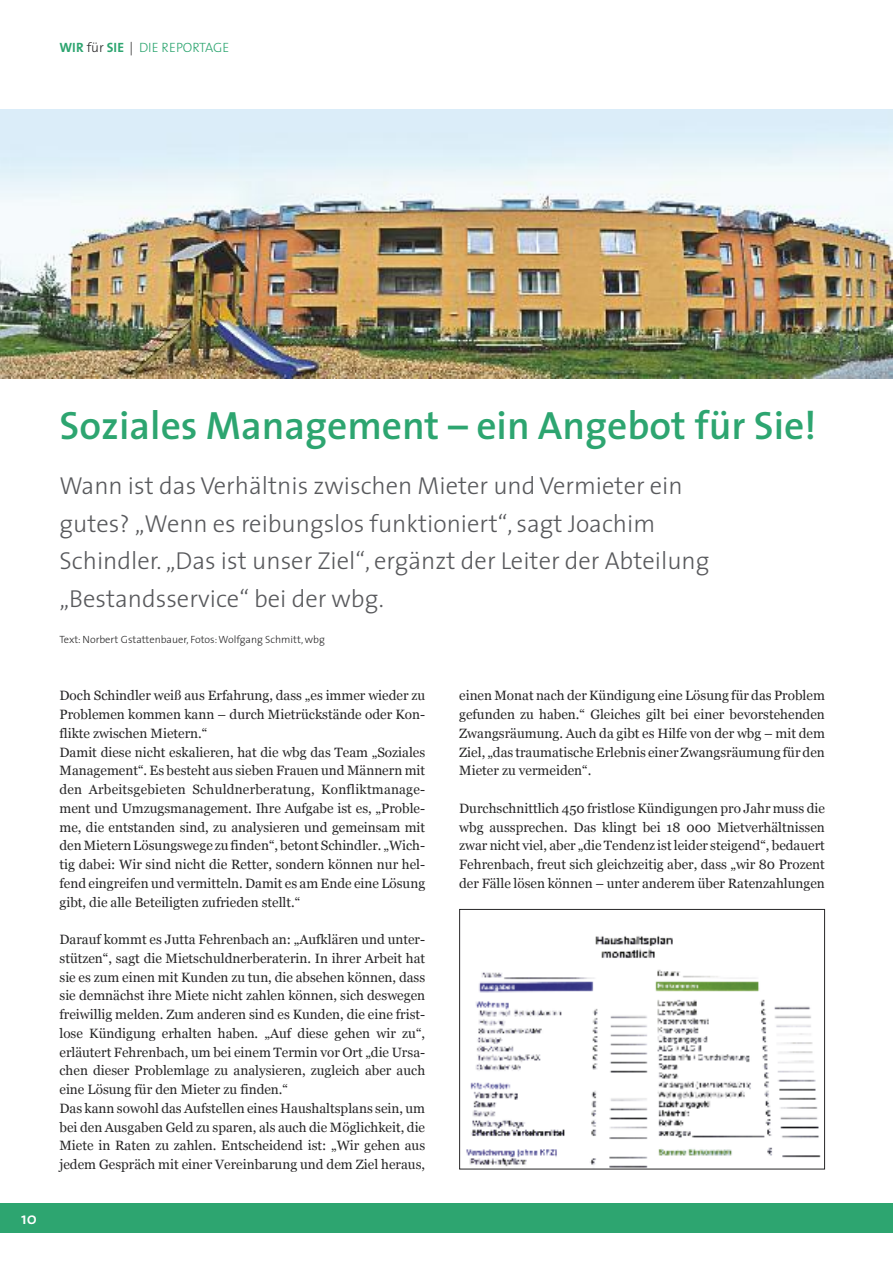
<style>
.page{position:relative;width:893px;height:1263px;background:#fff}
.page>*{position:absolute;margin:0;border:0;box-sizing:border-box;transform-origin:0 0}
.t1{font:600 39.75px "The Sans";color:#2da570}
.t2{font:300 24.6px/37.5px "The Sans";color:#58595c}
.t3{font:600 16.5px "The Sans";color:#fff}
.t4{font:13.5px/18.8px "Georgia";color:#272627}
.t5{font:300 13.5px "The Sans";color:#2da570}
.t6{font:300 10.5px "The Sans";color:#272627}
.s1{font-weight:700}
.s2{color:#272627}
</style>
<div class="page">
<img style="left:0;top:109px;width:893px;height:269px">
<div style="left:0;top:1203px;width:893px;height:30px;background:#2da570"></div>
<img style="left:466px;top:935px;width:355px;height:232px">
<div style="left:459px;top:909px;width:366px;height:260px;border:1px solid #272627"></div>
<p class="t5" style="left:60px;top:42px;width:171px"><span class="s1">WIR</span> <span class="s2">für</span> <span class="s1">SIE</span> <span class="s2">|</span> DIE REPORTAGE</p>
<p class="t3" style="left:21px;top:1212px;width:17px">10</p>
<h1 class="t1" style="left:60px;top:410px;width:758px">Soziales Management – ein Angebot für Sie!</h1>
<h2 class="t2" style="left:60px;top:470px;width:651px">Wann ist das Verhältnis zwischen Mieter und Vermieter ein gutes? „Wenn es reibungslos funktioniert“, sagt Joachim Schindler. „Das ist unser Ziel“, ergänzt der Leiter der Abteilung „Bestandsservice“ bei der wbg.</h2>
<p class="t6" style="left:60px;top:636px;width:267px">Text: Norbert Gstattenbauer, Fotos:Wolfgang Schmitt, wbg</p>
<p class="t4" style="left:60px;top:686px;width:367px">Doch Schindler weiß aus Erfahrung, dass „es immer wieder zu Problemen kommen kann – durch Mietrückstände oder Kon&shy;flikte zwischen Mietern.“<br>Damit diese nicht eskalieren, hat die wbg das Team „Soziales Management“. Es besteht aus sieben Frauen und Männern mit den Arbeitsgebieten Schuldnerberatung, Konfliktmanage&shy;ment und Umzugsmanagement. Ihre Aufgabe ist es, „Proble&shy;me, die entstanden sind, zu analysieren und gemeinsam mit denMieternLösungswege zufinden“, betont Schindler. „Wich&shy;tig dabei: Wir sind nicht die Retter, sondern können nur hel&shy;fend eingreifen und vermitteln. Damit es am Ende eine Lösung gibt, die alle Beteiligten zufrieden stellt.“</p>
<p class="t4" style="left:59px;top:930px;width:367px">Darauf kommt es Jutta Fehrenbach an: „Aufklären und unter&shy;stützen“, sagt die Mietschuldnerberaterin. In ihrer Arbeit hat sie es zum einen mit Kunden zu tun, die absehen können, dass sie demnächst ihre Miete nicht zahlen können, sich deswegen freiwillig melden. Zum anderen sind es Kunden, die eine frist&shy;lose Kündigung erhalten haben. „Auf diese gehen wir zu“, erläutert Fehrenbach, um bei einem Termin vor Ort „die Ursa&shy;chen dieser Problemlage zu analysieren, zugleich aber auch eine Lösung für den Mieter zu finden.“<br>Das kann sowohl das Aufstellen eines Haushaltsplans sein, um bei den Ausgaben Geld zu sparen, als auch die Möglichkeit, die Miete in Raten zu zahlen. Entscheidend ist: „Wir gehen aus jedem Gespräch mit einer Vereinbarung und dem Ziel heraus,</p>
<p class="t4" style="left:459px;top:686px;width:367px;text-align:justify">einen Monat nach der Kündigung eine Lösung für das Problem gefunden zu haben.“ Gleiches gilt bei einer bevorstehenden Zwangsräumung. Auch da gibt es Hilfe von der wbg – mit dem Ziel, „das traumatischeErlebnis einer Zwangsräumung für den Mieter zu vermeiden“.</p>
<p class="t4" style="left:459px;top:799px;width:367px;text-align:justify">Durchschnittlich 450 fristlose Kündigungen pro Jahr muss die wbg aussprechen. Das klingt bei 18 000 Mietverhältnissen zwar nicht viel, aber „die Tendenz ist leider steigend“, bedauert Fehrenbach, freut sich gleichzeitig aber, dass „wir 80 Prozent der Fälle lösen können – unter anderem über Ratenzahlungen</p>
</div>
